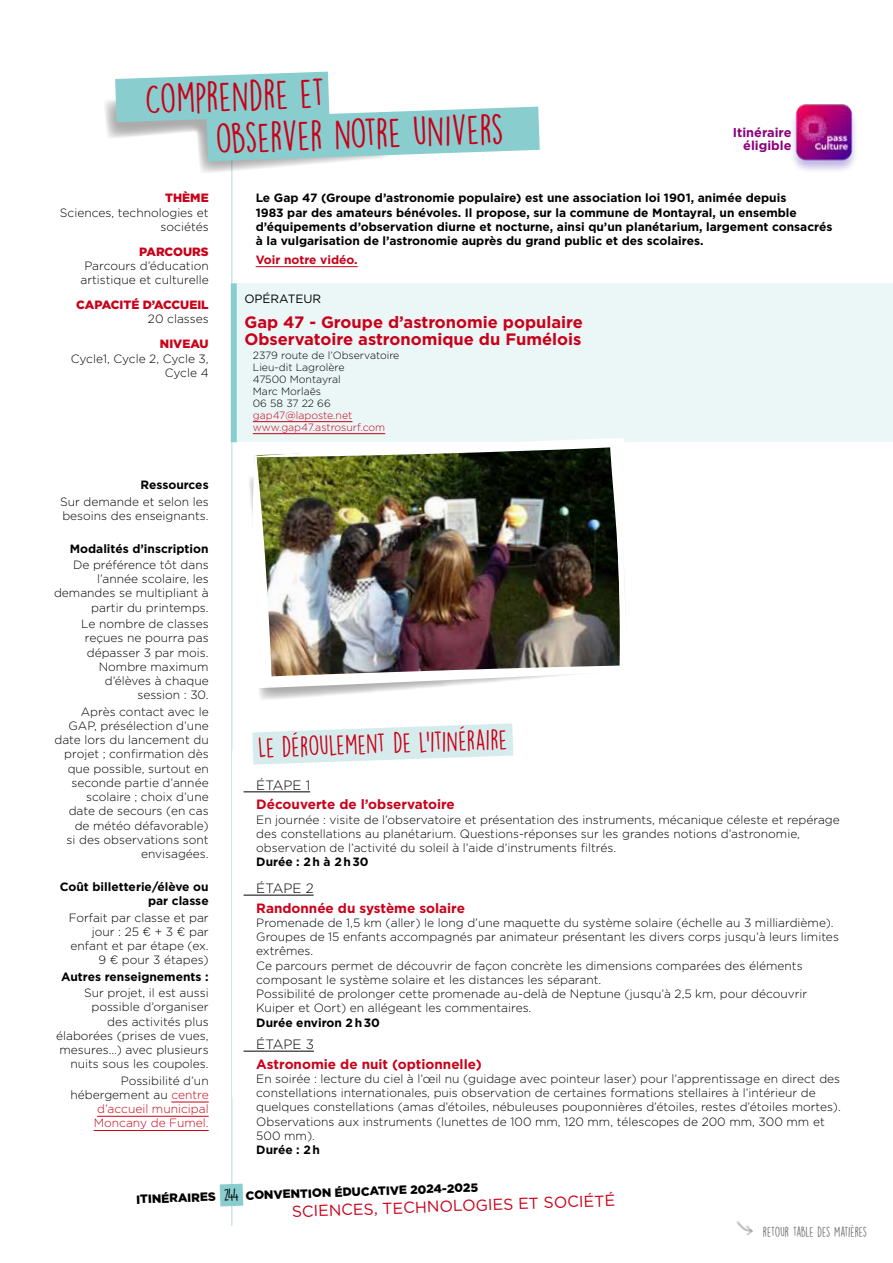
<style>
.page{position:relative;width:893px;height:1263px;background:#fff}
.page>*{position:absolute;margin:0;border:0;box-sizing:border-box;transform-origin:0 0}
.t1{font:37.8px/42px "DK Lemon Yellow Sun";color:#c90019}
.t2{font:25.35px "DK Lemon Yellow Sun";color:#c90019}
.t3{font:700 16.5px/16.5px "Gotham";color:#c90019}
.t4{font:15.9px "Gotham";color:#c90019}
.t5{font:700 13.5px "Gotham";color:#c90019}
.t6{font:300 13.5px "Gotham";color:#000}
.t7{font:12.75px "DK Lemon Yellow Sun";letter-spacing:-.03em;color:#707172}
.t8{font:700 12.75px/12.8px "Gotham";color:#8d007e;text-align:right}
.t9{font:300 12px/14.2px "Gotham";color:#000;text-align:right}
.t10{font:700 12px/14.2px "Gotham";color:#000}
.t11{font:300 12px/14.2px "Gotham";color:#c90019;text-align:right}
.t12{font:900 12px "Gotham";color:#000}
.t13{font:900 12px "Gotham";color:#c90019}
.t14{font:700 12px "Gotham";color:#c90019}
.t15{font:12px "Gotham";color:#000}
.t16{font:300 10.5px/12px "Gotham";color:#000}
.t17{font:300 10.5px/12px "Gotham";color:#c90019}
.s1{color:#000}
.s2{font-family:"DK Lemon Yellow Sun";font-weight:400;font-size:15.15px}
</style>
<div class="page">
<hr style="left:231px;top:92px;width:2px;height:1134px;background:#cae7e8">
<svg style="left:220px;top:1184px;width:23px;height:22px"></svg>
<div style="left:234px;top:283px;width:659px;height:159px;background:#ebf6f6"></div>
<hr style="left:256px;top:266px;width:102px;height:1px;background:#c90019">
<hr style="left:253px;top:421px;width:99px;height:1px;background:#c90019">
<hr style="left:253px;top:433px;width:132px;height:1px;background:#c90019">
<hr style="left:171px;top:1102px;width:38px;height:1px;background:#c90019">
<hr style="left:97px;top:1116px;width:112px;height:1px;background:#c90019">
<hr style="left:94px;top:1130px;width:115px;height:1px;background:#c90019">
<div style="left:231px;top:283px;width:6px;height:159px;background:#89cdcf"></div>
<svg style="left:249px;top:477px;width:167px;height:222px"></svg>
<img style="left:252px;top:438px;width:373px;height:250px">
<svg style="left:105px;top:72px;width:435px;height:104px"></svg>
<svg style="left:252px;top:723px;width:261px;height:42px"></svg>
<hr style="left:244px;top:791px;width:66px;height:1px;background:#000">
<hr style="left:244px;top:895px;width:70px;height:1px;background:#000">
<hr style="left:244px;top:1051px;width:70px;height:1px;background:#000">
<img style="left:793px;top:104px;width:62px;height:67px">
<h1 class="t1" style="left:213px;top:76px;width:290px;text-indent:-69px;rotate:-2deg">COMPRENDRE ET<br>OBSERVER NOTRE UNIVERS</h1>
<p class="t8" style="left:733px;top:126px;width:60px">Itinéraire éligible</p>
<p class="t13" style="left:165px;top:190px;width:45px">THÈME</p>
<p class="t9" style="left:60px;top:205px;width:150px">Sciences, technologies et sociétés</p>
<p class="t13" style="left:139px;top:243px;width:71px">PARCOURS</p>
<p class="t9" style="left:80px;top:258px;width:130px;text-align:center">Parcours d’éducation artistique et culturelle</p>
<p class="t13" style="left:76px;top:297px;width:134px">CAPACITÉ D’ACCUEIL</p>
<p class="t9" style="left:148px;top:312px;width:62px">20 classes</p>
<p class="t13" style="left:160px;top:336px;width:50px">NIVEAU</p>
<p class="t9" style="left:71px;top:351px;width:139px">Cycle1, Cycle 2, Cycle 3,<br>Cycle 4</p>
<p class="t10" style="left:141px;top:478px;width:70px">Ressources</p>
<p class="t9" style="left:60px;top:494px;width:150px;text-align:left">Sur demande et selon les besoins des enseignants.</p>
<p class="t10" style="left:70px;top:541px;width:140px">Modalités d’inscription</p>
<p class="t9" style="left:54px;top:557px;width:156px">De préférence tôt dans l’année scolaire, les demandes se multipliant à partir du printemps.</p>
<p class="t9" style="left:81px;top:616px;width:129px">Le nombre de classes reçues ne pourra pas dépasser 3 par mois.<br>Nombre maximum d’élèves à chaque session : 30.</p>
<p class="t9" style="left:54px;top:704px;width:156px">Après contact avec le<br>GAP, présélection d’une date lors du lancement du projet ; confirmation dès que possible, surtout en seconde partie d’année scolaire ; choix d’une<br>date de secours (en cas de météo défavorable)<br>si des observations sont envisagées.</p>
<p class="t10" style="left:60px;top:879px;width:150px;text-align:right">Coût billetterie/élève ou par classe</p>
<p class="t9" style="left:69px;top:910px;width:141px">Forfait par classe et par jour : 25 € + 3 € par enfant et par étape (ex.<br>9 € pour 3 étapes)</p>
<p class="t10" style="left:61px;top:969px;width:149px">Autres renseignements :</p>
<p class="t9" style="left:56px;top:985px;width:154px">Sur projet, il est aussi possible d’organiser<br>des activités plus élaborées (prises de vues, mesures…) avec plusieurs nuits sous les coupoles.</p>
<p class="t11" style="left:71px;top:1073px;width:140px"><span class="s1">Possibilité d’un hébergement au</span> centre d’accueil municipal<br>Moncany de Fumel.</p>
<p class="t10" style="left:256px;top:191px;width:578px">Le Gap 47 (Groupe d’astronomie populaire) est une association loi 1901, animée depuis<br>1983 par des amateurs bénévoles. Il propose, sur la commune de Montayral, un ensemble d’équipements d’observation diurne et nocturne, ainsi qu’un planétarium, largement consacrés à la vulgarisation de l’astronomie auprès du grand public et des scolaires.</p>
<p class="t14" style="left:256px;top:251px;width:104px">Voir notre vidéo.</p>
<p class="t15" style="left:244px;top:291px;width:78px">OPÉRATEUR</p>
<h3 class="t3" style="left:244px;top:314px;width:340px">Gap 47 - Groupe d’astronomie populaire<br>Observatoire astronomique du Fumélois</h3>
<p class="t16" style="left:253px;top:349px;width:148px">2379 route de l’Observatoire<br>Lieu-dit Lagrolère<br>47500 Montayral<br>Marc Morlaës<br>06 58 37 22 66</p>
<p class="t17" style="left:253px;top:409px;width:134px">gap47@laposte. net www.gap47.astrosurf.com</p>
<h2 class="t2" style="left:258px;top:732px;width:251px;rotate:-2deg">LE DÉROULEMENT DE L’ITINÉRAIRE</h2>
<p class="t6" style="left:256px;top:777px;width:55px">ÉTAPE 1</p>
<p class="t5" style="left:256px;top:796px;width:200px">Découverte de l’observatoire</p>
<p class="t9" style="left:256px;top:812px;width:585px;text-align:left">En journée : visite de l’observatoire et présentation des instruments, mécanique céleste et repérage des constellations au planétarium. Questions-réponses sur les grandes notions d’astronomie, observation de l’activité du soleil à l’aide d’instruments filtrés.</p>
<p class="t10" style="left:256px;top:855px;width:114px">Durée : 2 h à 2 h 30</p>
<p class="t6" style="left:256px;top:880px;width:59px">ÉTAPE 2</p>
<p class="t5" style="left:256px;top:899px;width:210px">Randonnée du système solaire</p>
<p class="t9" style="left:256px;top:915px;width:584px;text-align:left">Promenade de 1,5 km (aller) le long d’une maquette du système solaire (échelle au 3 milliardième).<br>Groupes de 15 enfants accompagnés par animateur présentant les divers corps jusqu’à leurs limites extrêmes.<br>Ce parcours permet de découvrir de façon concrète les dimensions comparées des éléments composant le système solaire et les distances les séparant.<br>Possibilité de prolonger cette promenade au-delà de Neptune (jusqu’à 2,5 km, pour découvrir Kuiper et Oort) en allégeant les commentaires.</p>
<p class="t10" style="left:256px;top:1015px;width:125px">Durée environ 2 h 30</p>
<p class="t6" style="left:256px;top:1036px;width:59px">ÉTAPE 3</p>
<p class="t5" style="left:256px;top:1055px;width:227px">Astronomie de nuit (optionnelle)</p>
<p class="t9" style="left:256px;top:1071px;width:585px;text-align:left">En soirée : lecture du ciel à l’œil nu (guidage avec pointeur laser) pour l’apprentissage en direct des constellations internationales, puis observation de certaines formations stellaires à l’intérieur de quelques constellations (amas d’étoiles, nébuleuses pouponnières d’étoiles, restes d’étoiles mortes).<br>Observations aux instruments (lunettes de 100 mm, 120 mm, télescopes de 200 mm, 300 mm et 500 mm).</p>
<p class="t10" style="left:256px;top:1143px;width:65px">Durée : 2 h</p>
<p class="t12" style="left:136px;top:1191px;width:344px;rotate:-2deg">ITINÉRAIRES <span class="s2">244</span> CONVENTION ÉDUCATIVE 2024-2025</p>
<h3 class="t4" style="left:291px;top:1201px;width:325px;rotate:-2deg">SCIENCES, TECHNOLOGIES ET SOCIÉTÉ</h3>
<p class="t7" style="left:763px;top:1224px;width:106px">RETOUR TABLE DES MATIÈRES</p>
</div>
